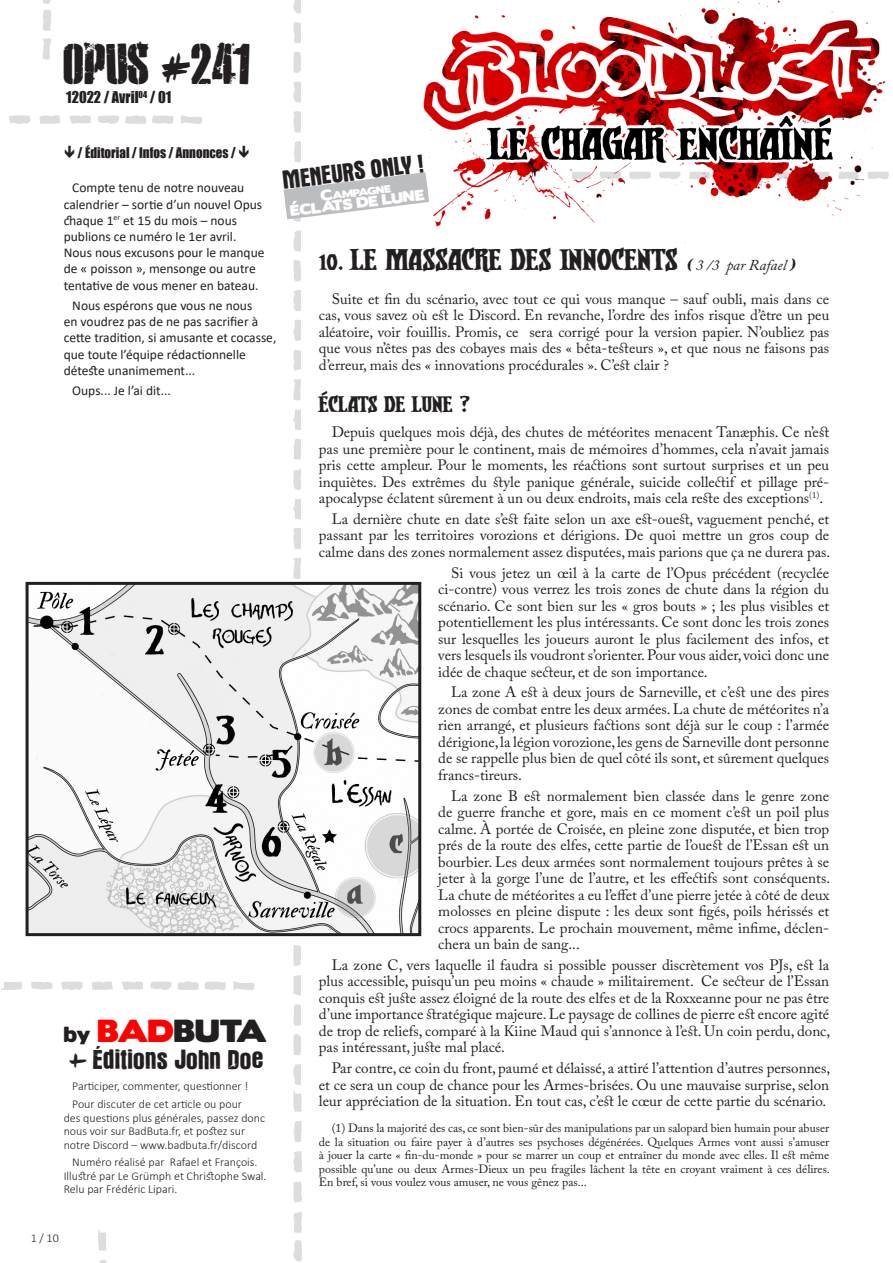
<style>
.page{position:relative;width:893px;height:1263px;background:#fff}
.page>*{position:absolute;margin:0;border:0;box-sizing:border-box;transform-origin:0 0}
.Titre_colonne_Gc{font:45px "e XO2 Stencil";color:#231f20;scale:.96 1}
.heading_2{font:36px "Dwarven Axe BB";color:#231f20}
.Colonne_Gc{font:28.5px "Victor";color:#231f20}
.Titre_colonne_Gc-2{font:28.5px "Boris Black Bloxx";color:#231f20}
.heading_3{font:27px "Dwarven Axe BB";color:#231f20}
.heading_3-2{font:27px "Victor";color:#231f20}
.t1{font:15px/16.5px "Adobe Caslon Pro";color:#231f20;text-align:justify}
.Titre_colonne_Gc-3{font:15px "Impacted";color:#231f20;scale:.96 1}
.Edito{font:13.5px/16.2px "Calibri";color:#231f20}
.Colonne_Gc-2{font:13.5px "Impacted";color:#231f20;scale:.96 1}
.t2{font:13.5px "Boris Black Bloxx";color:#fff}
.t3{font:12px/13.5px "Adobe Caslon Pro";color:#231f20;text-align:justify}
.Colonne_Gc-3{font:300 12px/13.5px "Calibri";color:#231f20}
.t4{font:9.45px "Boris Black Bloxx";color:#fff}
.s1{font-family:"Abys"}
.s2{font-size:13.5px}
.s3{font-size:27px}
.s4{font-style:italic;font-size:18px}
.s5{font-family:"Adobe Caslon Pro";font-style:italic;font-size:15px}
.s6{font-size:19.5px}
.s7{color:#f00}
.s8{font-family:"Abys";font-size:25.5px}
</style>
<div class="page">
<img style="left:25px;top:0;width:864px;height:1203px">
<svg style="left:293px;top:0;width:8px;height:16px"></svg>
<svg style="left:293px;top:22px;width:8px;height:21px"></svg>
<svg style="left:293px;top:51px;width:8px;height:52px"></svg>
<svg style="left:293px;top:141px;width:8px;height:22px"></svg>
<svg style="left:293px;top:230px;width:8px;height:22px"></svg>
<svg style="left:293px;top:111px;width:8px;height:22px"></svg>
<svg style="left:293px;top:349px;width:8px;height:22px"></svg>
<svg style="left:293px;top:260px;width:8px;height:22px"></svg>
<svg style="left:293px;top:319px;width:8px;height:23px"></svg>
<svg style="left:293px;top:468px;width:8px;height:22px"></svg>
<svg style="left:293px;top:409px;width:8px;height:22px"></svg>
<svg style="left:293px;top:379px;width:8px;height:22px"></svg>
<svg style="left:293px;top:498px;width:8px;height:23px"></svg>
<svg style="left:293px;top:558px;width:8px;height:21px"></svg>
<svg style="left:293px;top:438px;width:8px;height:23px"></svg>
<svg style="left:293px;top:290px;width:8px;height:21px"></svg>
<svg style="left:293px;top:528px;width:8px;height:21px"></svg>
<svg style="left:293px;top:945px;width:8px;height:21px"></svg>
<svg style="left:293px;top:1004px;width:8px;height:52px"></svg>
<svg style="left:293px;top:974px;width:8px;height:22px"></svg>
<svg style="left:293px;top:1120px;width:9px;height:22px"></svg>
<svg style="left:293px;top:1064px;width:9px;height:49px"></svg>
<svg style="left:293px;top:1181px;width:9px;height:21px"></svg>
<svg style="left:293px;top:1151px;width:9px;height:21px"></svg>
<svg style="left:293px;top:1211px;width:9px;height:22px"></svg>
<svg style="left:293px;top:1240px;width:9px;height:22px"></svg>
<svg style="left:181px;top:115px;width:22px;height:9px"></svg>
<svg style="left:39px;top:115px;width:21px;height:10px"></svg>
<svg style="left:9px;top:115px;width:21px;height:10px"></svg>
<svg style="left:68px;top:115px;width:23px;height:9px"></svg>
<svg style="left:98px;top:115px;width:48px;height:11px"></svg>
<svg style="left:152px;top:115px;width:21px;height:10px"></svg>
<svg style="left:233px;top:981px;width:22px;height:9px"></svg>
<svg style="left:31px;top:981px;width:21px;height:9px"></svg>
<svg style="left:1px;top:981px;width:21px;height:9px"></svg>
<svg style="left:92px;top:981px;width:21px;height:10px"></svg>
<svg style="left:61px;top:981px;width:22px;height:10px"></svg>
<svg style="left:121px;top:981px;width:22px;height:9px"></svg>
<svg style="left:150px;top:981px;width:76px;height:11px"></svg>
<svg style="left:43px;top:38px;width:9px;height:22px"></svg>
<svg style="left:42px;top:0;width:10px;height:31px"></svg>
<svg style="left:99px;top:1260px;width:8px;height:3px"></svg>
<svg style="left:98px;top:1229px;width:9px;height:22px"></svg>
<img style="left:30px;top:586px;width:387px;height:346px">
<div style="left:26px;top:582px;width:395px;height:354px;border:3px solid #231f20"></div>
<svg style="left:284px;top:171px;width:145px;height:51px"></svg>
<svg style="left:65px;top:146px;width:9px;height:12px"></svg>
<svg style="left:239px;top:146px;width:10px;height:12px"></svg>
<p class="Titre_colonne_Gc" style="left:64px;top:32px;width:196px">OPUS <span class="s1">#</span>241</p>
<p class="Titre_colonne_Gc-3" style="left:66px;top:86px;width:111px">12022 / Avril<sup>04</sup> / 01</p>
<p class="Colonne_Gc-2" style="left:78px;top:143px;width:166px">/ Éditorial / Infos / Annonces /</p>
<p class="Edito" style="left:64px;top:179px;width:202px;text-indent:9px">Compte tenu de notre nouveau calendrier – sortie d’un nouvel Opus chaque 1<sup>er</sup> et 15 du mois – nous publions ce numéro le 1er avril.<br>Nous nous excusons pour le manque de « poisson », mensonge ou autre tentative de vous mener en bateau.</p>
<p class="Edito" style="left:64px;top:297px;width:214px;text-indent:9px">Nous espérons que vous ne nous<br>en voudrez pas de ne pas sacrifier à cette tradition, si amusante et cocasse, que toute l’équipe rédactionnelle déteste unanimement...</p>
<p class="Edito" style="left:72px;top:382px;width:100px">Oups... Je l’ai dit...</p>
<p class="heading_3-2" style="left:281px;top:167px;width:143px;rotate:-7deg">MENEURS ONLY !</p>
<p class="t4" style="left:320px;top:190px;width:72px;rotate:-7deg"><span class="s2">C</span>ampagne</p>
<p class="t2" style="left:289px;top:201px;width:127px;rotate:-7deg">ÉCLATS DE LUNE</p>
<p class="heading_2" style="left:319px;top:240px;width:478px"><span class="s3">10.</span> LE MASSACRE DES INNOCENTS <span class="s4">(</span> <span class="s5">3 /3 par Rafael</span> <span class="s4">)</span></p>
<p class="t1" style="left:319px;top:290px;width:512px;text-indent:13px">Suite et fin du scénario, avec tout ce qui vous manque – sauf oubli, mais dans ce cas, vous savez où est le Discord. En revanche, l’ordre des infos risque d’être un peu aléatoire, voir fouillis. Promis, ce sera corrigé pour la version papier. N’oubliez pas que vous n’êtes pas des cobayes mais des « bêta-testeurs », et que nous ne faisons pas d’erreur, mais des « innovations procédurales ». C’est clair ?</p>
<p class="heading_3" style="left:319px;top:390px;width:153px">ÉCLATS DE LUNE ?</p>
<p class="t1" style="left:319px;top:424px;width:512px;text-indent:13px">Depuis quelques mois déjà, des chutes de météorites menacent Tanæphis. Ce n’est pas une première pour le continent, mais de mémoires d’hommes, cela n’avait jamais pris cette ampleur. Pour le moments, les réactions sont surtout surprises et un peu inquiètes. Des extrêmes du style panique générale, suicide collectif et pillage pré&shy;apocalypse éclatent sûrement à un ou deux endroits, mais cela reste des exceptions<sup>(1)</sup>.</p>
<p class="t1" style="left:319px;top:510px;width:513px;text-indent:13px">La dernière chute en date s’est faite selon un axe est-ouest, vaguement penché, et passant par les territoires vorozions et dérigions. De quoi mettre un gros coup de calme dans des zones normalement assez disputées, mais parions que ça ne durera pas.</p>
<p class="t1" style="left:438px;top:564px;width:392px;text-indent:13px">Si vous jetez un œil à la carte de l’Opus précédent (recyclée ci-contre) vous verrez les trois zones de chute dans la région du scénario. Ce sont bien sur les « gros bouts » ; les plus visibles et potentiellement les plus intéressants. Ce sont donc les trois zones sur lesquelles les joueurs auront le plus facilement des infos, et vers lesquels ils voudront s’orienter. Pour vous aider, voici donc une idée de chaque secteur, et de son importance.</p>
<p class="t1" style="left:438px;top:684px;width:392px;text-indent:13px">La zone A est à deux jours de Sarneville, et c’est une des pires zones de combat entre les deux armées. La chute de météorites n’a rien arrangé, et plusieurs factions sont déjà sur le coup : l’armée dérigione, la légion vorozione, les gens de Sarneville dont personne de se rappelle plus bien de quel côté ils sont, et sûrement quelques francs-tireurs.</p>
<p class="t1" style="left:438px;top:787px;width:393px;text-indent:13px">La zone B est normalement bien classée dans le genre zone de guerre franche et gore, mais en ce moment c’est un poil plus calme. À portée de Croisée, en pleine zone disputée, et bien trop prés de la route des elfes, cette partie de l’ouest de l’Essan est un bourbier. Les deux armées sont normalement toujours prêtes à se jeter à la gorge l’une de l’autre, et les effectifs sont conséquents.<br>La chute de météorites a eu l’effet d’une pierre jetée à côté de deux molosses en pleine dispute : les deux sont figés, poils hérissés et crocs apparents. Le prochain mouvement, même infime, déclen&shy;chera un bain de sang...</p>
<p class="t1" style="left:319px;top:956px;width:513px;text-indent:13px">La zone C, vers laquelle il faudra si possible pousser discrètement vos PJs, est la plus accessible, puisqu’un peu moins « chaude » militairement. Ce secteur de l’Essan conquis est juste assez éloigné de la route des elfes et de la Roxxeanne pour ne pas être d’une importance stratégique majeure. Le paysage de collines de pierre est encore agité de trop de reliefs, comparé à la Kiine Maud qui s’annonce à l’est. Un coin perdu, donc, pas intéressant, juste mal placé.</p>
<p class="t1" style="left:319px;top:1060px;width:513px;text-indent:13px">Par contre, ce coin du front, paumé et délaissé, a attiré l’attention d’autres personnes, et ce sera un coup de chance pour les Armes-brisées. Ou une mauvaise surprise, selon leur appréciation de la situation. En tout cas, c’est le cœur de cette partie du scénario.</p>
<p class="t3" style="left:319px;top:1121px;width:513px;text-indent:13px">(1) Dans la majorité des cas, ce sont bien-sûr des manipulations par un salopard bien humain pour abuser de la situation ou faire payer à d’autres ses psychoses dégénérées. Quelques Armes vont aussi s’amuser à jouer la carte « fin-du-monde » pour se marrer un coup et entraîner du monde avec elles. Il est même possible qu’une ou deux Armes-Dieux un peu fragiles lâchent la tête en croyant vraiment à ces délires.<br>En bref, si vous voulez vous amuser, ne vous gênez pas...</p>
<p class="Titre_colonne_Gc-2" style="left:64px;top:1009px;width:204px"><span class="s6">by</span> <span class="s7">BAD</span>BUTA</p>
<p class="Colonne_Gc" style="left:69px;top:1045px;width:196px"><span class="s8">+</span> Éditions John Doe</p>
<p class="Colonne_Gc-3" style="left:72px;top:1079px;width:178px">Participer, commenter, questionner !</p>
<p class="Colonne_Gc-3" style="left:64px;top:1097px;width:203px;text-indent:9px">Pour discuter de cet article ou pour<br>des questions plus générales, passez donc nous voir sur BadButa.fr, et postez sur notre Discord – www.badbuta.fr/discord</p>
<p class="Colonne_Gc-3" style="left:64px;top:1155px;width:204px;text-indent:9px">Numéro réalisé par Rafael et François.<br>Illustré par Le Grümph et Christophe Swal.<br>Relu par Frédéric Lipari.</p>
<p class="Colonne_Gc-3" style="left:31px;top:1231px;width:30px">1 / 10</p>
</div>
